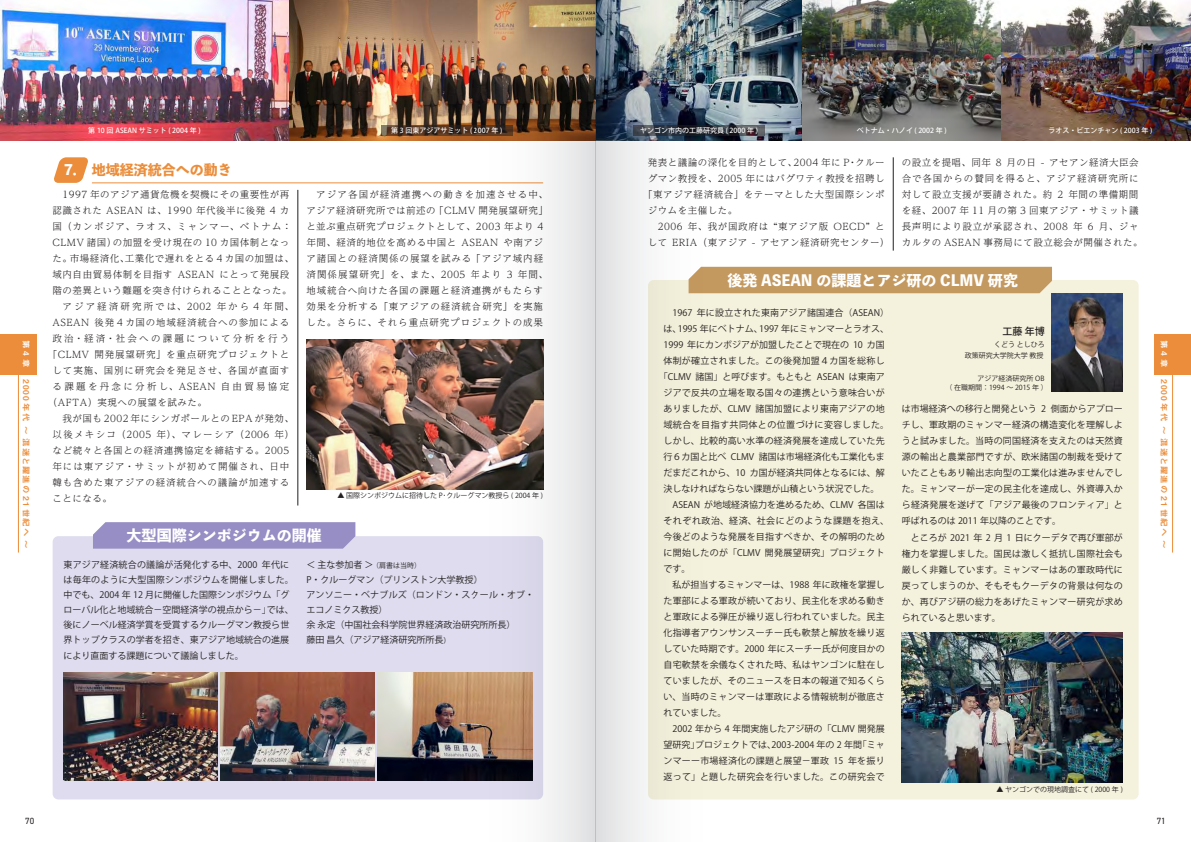
<style>
.page{position:relative;width:1191px;height:842px;background:#fff}
.page>*{position:absolute;margin:0;border:0;box-sizing:border-box;transform-origin:0 0}
.t1{font:800 15px "Toppan Bunkyu Midashi Gothic Std N";color:#fff}
.t2{font:800 14px "Toppan Bunkyu Midashi Gothic Std N";color:#eb8d3a}
.t3{font:500 10px "Koz Go Pr 6 N";color:#231f20}
.t4{font:300 9.5px/16px "UD Reimin Pr 6 N";letter-spacing:.055em;color:#231f20}
.t5{font:300 9.5px/16px "UD Reimin Pr 6 N";letter-spacing:.09em;color:#231f20}
.t6{font:300 9.5px "UD Reimin Pr 6 N";letter-spacing:.085em;color:#231f20}
.t7{font:300 9.5px "UD Reimin Pr 6 N";letter-spacing:.095em;color:#231f20}
.t8{font:300 9.5px "UD Reimin Pr 6 N";letter-spacing:.135em;color:#231f20}
.t9{font:300 9.5px "UD Reimin Pr 6 N";letter-spacing:.075em;color:#231f20}
.t10{font:300 9.5px "UD Reimin Pr 6 N";letter-spacing:.13em;color:#231f20}
.t11{font:300 9.5px "UD Reimin Pr 6 N";letter-spacing:.22em;color:#231f20}
.t12{font:300 9.5px "UD Reimin Pr 6 N";letter-spacing:.245em;color:#231f20}
.t13{font:300 9.5px "UD Reimin Pr 6 N";letter-spacing:.23em;color:#231f20}
.t14{font:9px/16px "Koz Go Pr 6 N";letter-spacing:.025em;color:#231f20}
.t15{font:9px/15px "Koz Go Pr 6 N";color:#231f20}
.t16{font:9px/15px "Koz Go Pr 6 N";letter-spacing:.005em;color:#231f20}
.t17{font:9px "Koz Go Pr 6 N";letter-spacing:.05em;color:#231f20}
.t18{font:9px "Koz Go Pr 6 N";letter-spacing:.06em;color:#231f20}
.t19{font:9px "DIN2014";color:#231f20}
.t20{font:8px "Midashi Go Pr 6 N MB31";letter-spacing:.1em;color:#eb8d3a;scale:1.05 1}
.t21{font:8px "Midashi Go Pr 6 N MB31";letter-spacing:.35em;color:#fff;scale:1.05 1}
.t22{font:7px/11.7px "Koz Go Pr 6 N";color:#231f20;text-align:right}
.t23{font:500 7px "Koz Go Pr 6 N";color:#fff}
.s1{color:#fff}
.s2{font-size:7px}
.s3{font-weight:500;font-size:7px}
</style>
<div class="page">
<div style="left:648px;top:280px;width:490px;height:519px;background:#f4f1dc;border-radius:6px"></div>
<div style="left:1154px;top:334px;width:37px;height:40px;background:#eb8d3a"></div>
<hr style="left:1172px;top:374px;width:1px;height:178px;background:#eb8d3a">
<div style="left:0;top:334px;width:37px;height:40px;background:#eb8d3a"></div>
<hr style="left:18px;top:374px;width:1px;height:178px;background:#eb8d3a">
<hr style="left:298px;top:190px;width:1px;height:315px;background:#231f20">
<img style="left:1051px;top:293px;width:72px;height:99px">
<img style="left:306px;top:339px;width:169px;height:151px">
<img style="left:0;top:0;width:1191px;height:140px">
<div style="left:716px;top:267px;width:336px;height:26px;background:#c49960"></div>
<svg style="left:54px;top:157px;width:34px;height:26px"></svg>
<hr style="left:92px;top:182px;width:451px;height:1px;background:#eb8d3a">
<img style="left:901px;top:633px;width:221px;height:150px">
<svg style="left:716px;top:125px;width:48px;height:11px"></svg>
<svg style="left:381px;top:125px;width:94px;height:11px"></svg>
<div style="left:53px;top:536px;width:490px;height:263px;background:#dedcee;border-radius:6px"></div>
<svg style="left:93px;top:522px;width:262px;height:27px;background:#9991c5"></svg>
<img style="left:64px;top:672px;width:154px;height:108px">
<img style="left:221px;top:672px;width:154px;height:108px">
<img style="left:378px;top:672px;width:97px;height:108px">
<hr style="left:893px;top:157px;width:1px;height:94px;background:#231f20">
<svg style="left:475px;top:0;width:120px;height:842px"></svg>
<svg style="left:595px;top:0;width:121px;height:842px"></svg>
<p class="t21" style="left:33px;top:340px;width:28px;rotate:90deg">第4章</p>
<p class="t20" style="left:33px;top:379px;width:163px;rotate:90deg">2000 年代 ～ 混迷と躍進の 21 世紀へ ～</p>
<p class="t23" style="left:88px;top:127px;width:114px">第 10 回 ASEAN サミット ( 2004 年 )</p>
<p class="t23" style="left:640px;top:127px;width:119px">ヤンゴン市内の工藤研究員 ( 2000 年 )</p>
<p class="t23" style="left:391px;top:127px;width:113px">第 3 回東アジアサミット ( 2007 年 )</p>
<p class="t23" style="left:857px;top:127px;width:91px">ベトナム・ハノイ ( 2002 年 )</p>
<p class="t23" style="left:1048px;top:127px;width:105px">ラオス・ビエンチャン ( 2003 年 )</p>
<h2 class="t2" style="left:64px;top:159px;width:169px"><span class="s1">7．</span>地域経済統合への動き</h2>
<p class="t4" style="left:53px;top:186px;width:238px">　1997 年のアジア通貨危機を契機にその重要性が再</p>
<p class="t4" style="left:53px;top:202px;width:238px">認識された ASEAN は、1990 年代後半に後発 4 カ</p>
<p class="t10" style="left:53px;top:219px;width:241px">国（カンボジア、ラオス、ミャンマー、ベトナム：</p>
<p class="t4" style="left:53px;top:234px;width:238px">CLMV 諸国）の加盟を受け現在の 10 カ国体制となっ</p>
<p class="t4" style="left:53px;top:250px;width:243px">た。市場経済化、工業化で遅れをとる４カ国の加盟は、</p>
<p class="t4" style="left:53px;top:266px;width:238px">域内自由貿易体制を目指す ASEAN にとって発展段</p>
<p class="t4" style="left:53px;top:282px;width:240px">階の差異という難題を突き付けられることとなった。</p>
<p class="t11" style="left:53px;top:299px;width:243px">　アジア経済研究所では、2002 年から４年間、</p>
<p class="t6" style="left:53px;top:315px;width:238px">ASEAN 後発４カ国の地域経済統合への参加による</p>
<p class="t13" style="left:53px;top:331px;width:238px">政治・経済・社会への課題について分析を行う</p>
<p class="t6" style="left:48px;top:347px;width:243px">「CLMV 開発展望研究」を重点研究プロジェクトと</p>
<p class="t7" style="left:53px;top:363px;width:238px">して実施、国別に研究会を発足させ、各国が直面す</p>
<p class="t12" style="left:53px;top:379px;width:238px">る課題を丹念に分析し、ASEAN 自由貿易協定</p>
<p class="t4" style="left:48px;top:394px;width:161px">（AFTA）実現への展望を試みた。</p>
<p class="t4" style="left:53px;top:410px;width:243px">　我が国も 2002 年にシンガポールとの EPA が発効、</p>
<p class="t8" style="left:53px;top:427px;width:243px">以後メキシコ（2005 年）、マレーシア（2006 年）</p>
<p class="t4" style="left:53px;top:442px;width:238px">など続々と各国との経済連携協定を締結する。2005</p>
<p class="t7" style="left:53px;top:459px;width:238px">年には東アジア・サミットが初めて開催され、日中</p>
<p class="t6" style="left:53px;top:475px;width:238px">韓も含めた東アジアの経済統合への議論が加速する</p>
<p class="t4" style="left:53px;top:490px;width:61px">ことになる。</p>
<p class="t5" style="left:306px;top:186px;width:243px">　アジア各国が経済連携への動きを加速させる中、アジア経済研究所では前述の「CLMV 開発展望研究」と並ぶ重点研究プロジェクトとして、2003 年より 4年間、経済的地位を高める中国と ASEAN や南アジア諸国との経済関係の展望を試みる「アジア域内経済関係展望研究」を、また、2005 年より 3 年間、地域統合へ向けた各国の課題と経済連携がもたらす効果を分析する「東アジアの経済統合研究」を実施した。さらに、それら重点研究プロジェクトの成果</p>
<p class="t22" style="left:337px;top:490px;width:207px">▲ 国際シンポジウムに招待した P･クルーグマン教授ら ( 2004 年 )</p>
<h1 class="t1" style="left:127px;top:524px;width:196px">大型国際シンポジウムの開催</h1>
<p class="t16" style="left:64px;top:558px;width:232px">東アジア経済統合の議論が活発化する中、2000 年代には毎年のように大型国際シンポジウムを開催しました。中でも、2004 年 12 月に開催した国際シンポジウム「グローバル化と地域統合－空間経済学の視点から－」では、後にノーベル経済学賞を受賞するクルーグマン教授ら世界トップクラスの学者を招き、東アジア地域統合の進展により直面する課題について議論しました。</p>
<p class="t15" style="left:306px;top:558px;width:229px">＜ 主な参加者 ＞ <span class="s2">（肩書は当時）<br></span>P・クルーグマン（プリンストン大学教授）<br>アンソニー・ベナブルズ（ロンドン・スクール・オブ・エコノミクス教授）<br>余 永定（中国社会科学院世界経済政治研究所所長）<br>藤田 昌久（アジア経済研究所所長<span class="s3">）</span></p>
<p class="t4" style="left:648px;top:154px;width:238px">発表と議論の深化を目的として、2004 年に P･クルー</p>
<p class="t4" style="left:648px;top:170px;width:238px">グマン教授を、2005 年にはバグワティ教授を招聘し</p>
<p class="t4" style="left:643px;top:186px;width:243px">「東アジア経済統合」をテーマとした大型国際シンポ</p>
<p class="t4" style="left:648px;top:202px;width:91px">ジウムを主催した。</p>
<p class="t9" style="left:648px;top:218px;width:238px">　2006 年、我が国政府は “東アジア版 OECD” と</p>
<p class="t4" style="left:648px;top:234px;width:243px">して ERIA（東アジア - アセアン経済研究センター）</p>
<p class="t4" style="left:901px;top:154px;width:242px">の設立を提唱、同年 8 月の日 - アセアン経済大臣会合で各国からの賛同を得ると、アジア経済研究所に対して設立支援が要請された。約 2 年間の準備期間を経、2007 年 11 月の第 3 回東アジア・サミット議長声明により設立が承認され、2008 年 6 月、ジャカルタの ASEAN 事務局にて設立総会が開催された。</p>
<h1 class="t1" style="left:727px;top:268px;width:292px">後発 ASEAN の課題とアジ研の CLMV 研究</h1>
<p class="t14" style="left:663px;top:305px;width:227px">　1967 年に設立された東南アジア諸国連合（ASEAN）</p>
<p class="t15" style="left:663px;top:322px;width:227px">は、1995 年にベトナム、1997 年にミャンマーとラオス、</p>
<p class="t15" style="left:663px;top:338px;width:223px">1999 年にカンボジアが加盟したことで現在の 10 カ国</p>
<p class="t14" style="left:663px;top:353px;width:223px">体制が確立されました。この後発加盟４カ国を総称し</p>
<p class="t15" style="left:659px;top:370px;width:227px">「CLMV 諸国」と呼びます。もともと ASEAN は東南ア</p>
<p class="t14" style="left:663px;top:385px;width:223px">ジアで反共の立場を取る国々の連携という意味合いが</p>
<p class="t14" style="left:663px;top:401px;width:223px">ありましたが、CLMV 諸国加盟により東南アジアの地</p>
<p class="t17" style="left:663px;top:420px;width:227px">域統合を目指す共同体との位置づけに変容しました。</p>
<p class="t14" style="left:663px;top:433px;width:223px">しかし、比較的高い水準の経済発展を達成していた先</p>
<p class="t15" style="left:663px;top:450px;width:223px">行６カ国と比べ CLMV 諸国は市場経済化も工業化もま</p>
<p class="t15" style="left:663px;top:466px;width:223px">だまだこれから、10 カ国が経済共同体となるには、解</p>
<p class="t15" style="left:663px;top:482px;width:217px">決しなければならない課題が山積という状況でした。</p>
<p class="t15" style="left:663px;top:498px;width:223px">　ASEAN が地域経済協力を進めるため、CLMV 各国は</p>
<p class="t18" style="left:663px;top:516px;width:227px">それぞれ政治、経済、社会にどのような課題を抱え、</p>
<p class="t14" style="left:663px;top:529px;width:223px">今後どのような発展を目指すべきか、その解明のため</p>
<p class="t14" style="left:663px;top:545px;width:223px">に開始したのが「CLMV 開発展望研究」プロジェクト</p>
<p class="t14" style="left:663px;top:561px;width:28px">です。</p>
<p class="t15" style="left:663px;top:578px;width:223px">　私が担当するミャンマーは、1988 年に政権を掌握し</p>
<p class="t14" style="left:663px;top:593px;width:223px">た軍部による軍政が続いており、民主化を求める動き</p>
<p class="t14" style="left:663px;top:609px;width:223px">と軍政による弾圧が繰り返し行われていました。民主</p>
<p class="t14" style="left:663px;top:625px;width:223px">化指導者アウンサンスーチー氏も軟禁と解放を繰り返</p>
<p class="t15" style="left:663px;top:642px;width:223px">していた時期です。2000 年にスーチー氏が何度目かの</p>
<p class="t14" style="left:663px;top:657px;width:223px">自宅軟禁を余儀なくされた時、私はヤンゴンに駐在し</p>
<p class="t14" style="left:663px;top:673px;width:223px">ていましたが、そのニュースを日本の報道で知るくら</p>
<p class="t14" style="left:663px;top:689px;width:223px">い、当時のミャンマーは軍政による情報統制が徹底さ</p>
<p class="t14" style="left:663px;top:705px;width:64px">れていました。</p>
<p class="t15" style="left:663px;top:722px;width:223px">　2002 年から 4 年間実施したアジ研の「CLMV 開発展</p>
<p class="t15" style="left:663px;top:738px;width:223px">望研究」プロジェクトでは、2003-2004 年の 2 年間「ミャ</p>
<p class="t14" style="left:663px;top:753px;width:223px">ンマーー市場経済化の課題と展望－軍政 15 年を振り</p>
<p class="t14" style="left:663px;top:769px;width:223px">返って」と題した研究会を行いました。この研究会で</p>
<p class="t3" style="left:1002px;top:326px;width:44px">工藤 年博</p>
<p class="t22" style="left:965px;top:338px;width:81px">くどう としひろ<br>政策研究大学院大学 教授</p>
<p class="t22" style="left:945px;top:374px;width:104px;line-height:9px;text-align:left;text-indent:32px">アジア経済研究所 OB（ 在職期間：1994 ～ 2015 年 ）</p>
<p class="t14" style="left:901px;top:401px;width:223px">は市場経済への移行と開発という 2 側面からアプローチし、軍政期のミャンマー経済の構造変化を理解しようと試みました。当時の同国経済を支えたのは天然資源の輸出と農業部門ですが、欧米諸国の制裁を受けていたこともあり輸出志向型の工業化は進みませんでした。ミャンマーが一定の民主化を達成し、外資導入から経済発展を遂げて「アジア最後のフロンティア」と呼ばれるのは 2011 年以降のことです。<br>　ところが 2021 年 2 月 1 日にクーデタで再び軍部が権力を掌握しました。国民は激しく抵抗し国際社会も厳しく非難しています。ミャンマーはあの軍政時代に戻ってしまうのか、そもそもクーデタの背景は何なのか、再びアジ研の総力をあげたミャンマー研究が求められていると思います。</p>
<p class="t22" style="left:996px;top:783px;width:128px">▲ ヤンゴンでの現地調査にて ( 2000 年 )</p>
<p class="t21" style="left:1170px;top:340px;width:28px;rotate:90deg">第4章</p>
<p class="t20" style="left:1170px;top:379px;width:163px;rotate:90deg">2000 年代 ～ 混迷と躍進の 21 世紀へ ～</p>
<p class="t19" style="left:25px;top:815px;width:10px">70</p>
<p class="t19" style="left:1156px;top:815px;width:10px">71</p>
</div>
